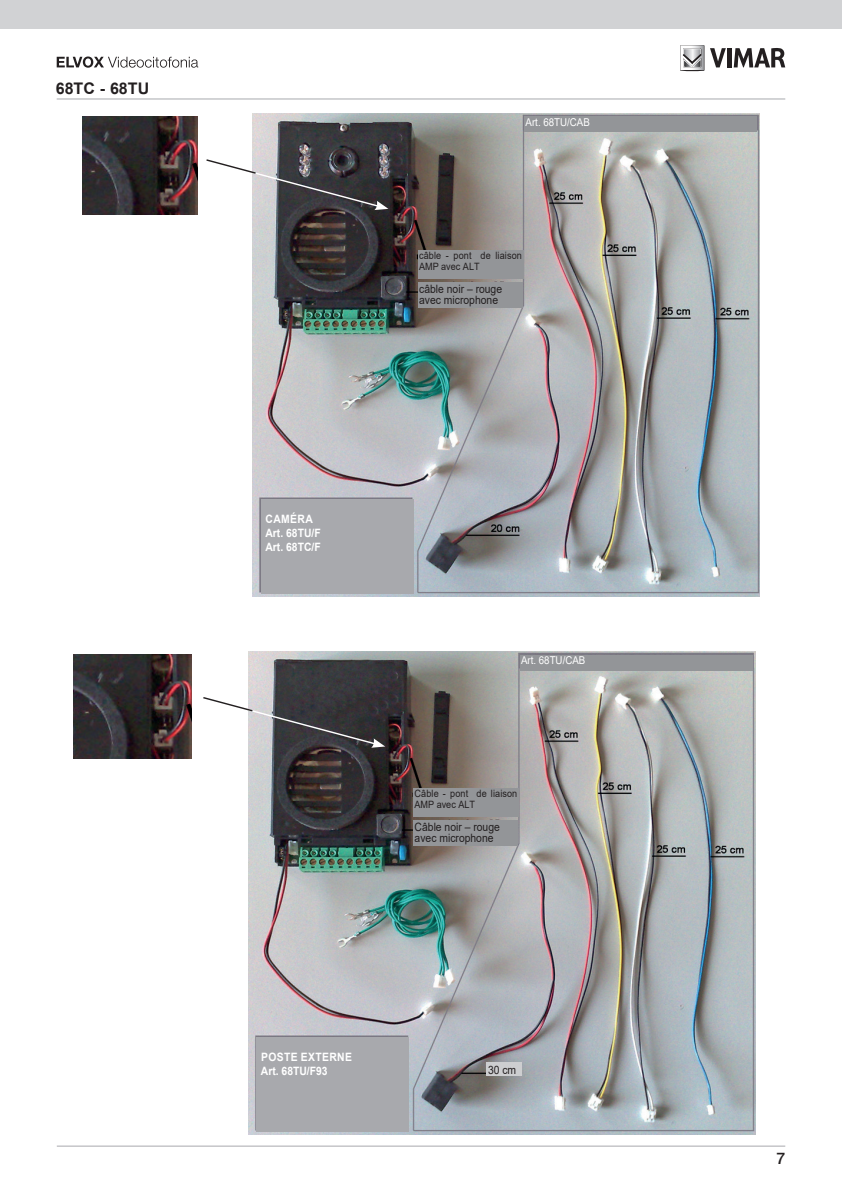
<style>
.page{position:relative;width:842px;height:1191px;background:#fff}
.page>*{position:absolute;margin:0;border:0;box-sizing:border-box;transform-origin:0 0}
.t1{font:700 16px "Arial";color:#231f20}
.t2{font:500 16px "Helvetica Neue LT Std";color:#231f20}
.t3{font:11.6px/11.6px "Arial";color:#231f20;scale:.9 1}
.t4{font:700 11.6px/13.8px "Arial";color:#fff;scale:.9 1}
.t5{font:700 11.6px/13.8px "Arial";letter-spacing:.035em;color:#fff;scale:.9 1}
.t6{font:10.8px "Arial";color:#fff;scale:.9 1}
.t7{font:10px/11.6px "Arial";letter-spacing:.015em;color:#231f20;scale:.9 1}
</style>
<div class="page">
<img style="left:248px;top:651px;width:507px;height:483px">
<div style="left:520px;top:654px;width:232px;height:16px;background:#939598"></div>
<div style="left:257px;top:1037px;width:152px;height:94px;background:#a8a9ad"></div>
<div style="left:413px;top:788px;width:106px;height:28px;background:#939598"></div>
<div style="left:413px;top:820px;width:105px;height:26px;background:#939598"></div>
<div style="left:487px;top:1062px;width:35px;height:14px;background:#cdced0"></div>
<img style="left:74px;top:654px;width:117px;height:105px">
<img style="left:253px;top:113px;width:507px;height:483px">
<div style="left:524px;top:116px;width:233px;height:16px;background:#939598"></div>
<div style="left:261px;top:499px;width:153px;height:95px;background:#a8a9ad"></div>
<div style="left:418px;top:250px;width:105px;height:28px;background:#939598"></div>
<div style="left:418px;top:283px;width:104px;height:25px;background:#939598"></div>
<img style="left:82px;top:116px;width:115px;height:99px">
<svg style="left:203px;top:696px;width:182px;height:51px"></svg>
<svg style="left:206px;top:158px;width:182px;height:52px"></svg>
<hr style="left:57px;top:1145px;width:728px;height:1px;background:#a8a9ad">
<div style="left:0;top:0;width:842px;height:28px;background:#d1d2d4"></div>
<svg style="left:680px;top:45px;width:24px;height:27px"></svg>
<svg style="left:710px;top:48px;width:16px;height:19px"></svg>
<hr style="left:727px;top:48px;width:4px;height:19px;background:#231f20">
<svg style="left:734px;top:48px;width:51px;height:19px"></svg>
<hr style="left:57px;top:98px;width:728px;height:1px;background:#a8a9ad">
<svg style="left:57px;top:56px;width:141px;height:12px"></svg>
<h1 class="t1" style="left:56px;top:77px;width:95px">68TC - 68TU</h1>
<p class="t4" style="left:265px;top:512px;width:63px">CAMÉRA<br>Art. 68TU/F<br>Art. 68TC/F</p>
<p class="t6" style="left:526px;top:115px;width:73px">Art. 68TU/CAB</p>
<p class="t7" style="left:419px;top:249px;width:116px">câble - pont de liaison<br>AMP avec ALT</p>
<p class="t3" style="left:419px;top:282px;width:94px">câble noir – rouge avec microphone</p>
<p class="t6" style="left:521px;top:652px;width:73px">Art. 68TU/CAB</p>
<p class="t7" style="left:415px;top:787px;width:116px">Câble - pont de liaison<br>AMP avec ALT</p>
<p class="t3" style="left:415px;top:820px;width:96px">Câble noir – rouge avec microphone</p>
<p class="t5" style="left:261px;top:1050px;width:103px">POSTE EXTERNE<br>Art. 68TU/F93</p>
<p class="t3" style="left:488px;top:1063px;width:33px">30 cm</p>
<h1 class="t2" style="left:776px;top:1148px;width:10px">7</h1>
</div>
